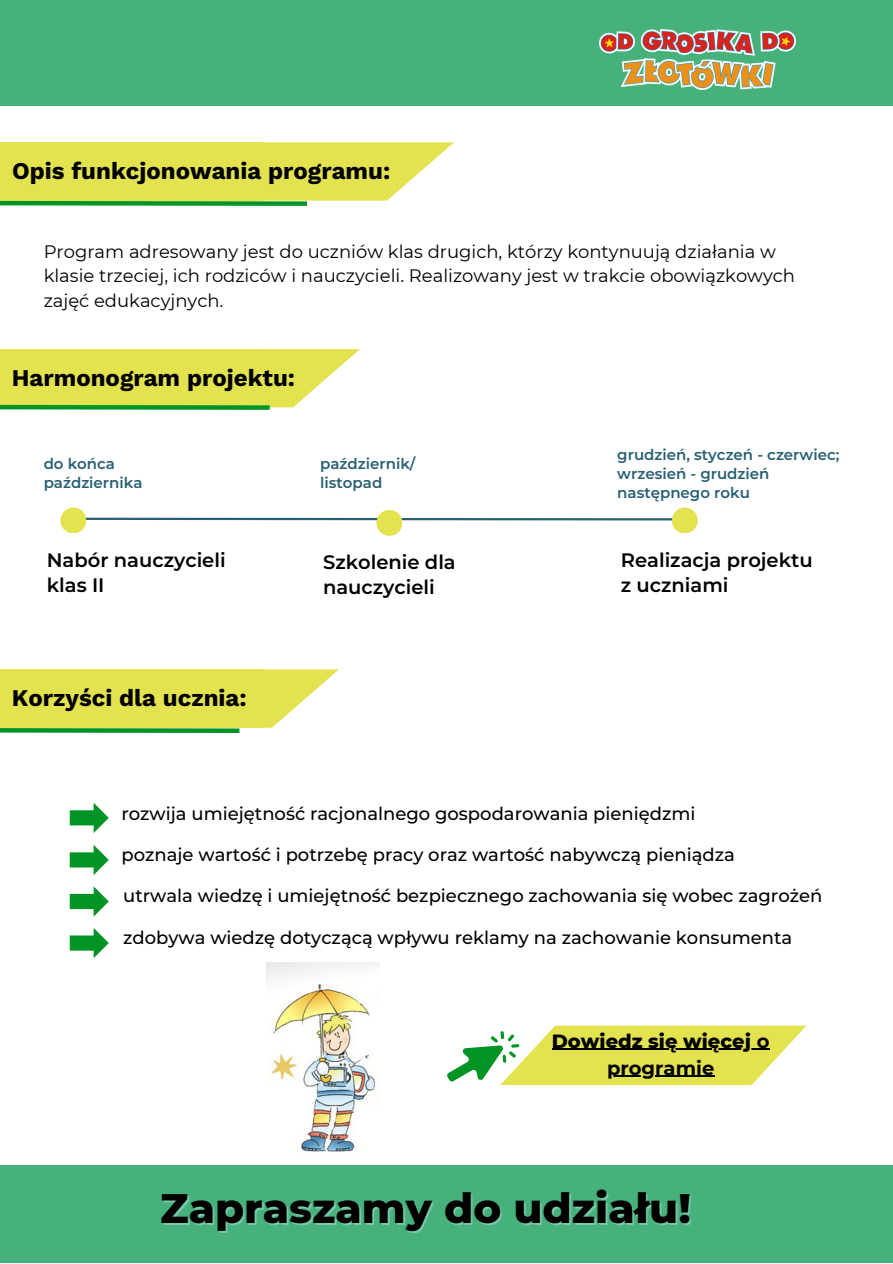
<style>
.page{position:relative;width:893px;height:1264px;background:#fff}
.page>*{position:absolute;margin:0;border:0;box-sizing:border-box;transform-origin:0 0}
.t1{font:800 42px "Montserrat";color:#000}
.t2{font:700 24px "Work Sans";color:#000}
.t3{font:600 19.5px/24.8px "Montserrat";color:#000}
.t4{font:800 19.5px/27px "Montserrat";color:#000;text-align:center}
.t5{font:500 18px "Montserrat";color:#000}
.t6{font:18px/24.8px "Montserrat";color:#000}
.t7{font:600 15px/19px "Montserrat";color:#285f74}
.s1{font-weight:700}
</style>
<div class="page">
<div style="left:0;top:0;width:892px;height:106px;background:#46b17b"></div>
<div style="left:0;top:1165px;width:892px;height:97px;background:#46b17b"></div>
<svg style="left:0;top:142px;width:454px;height:64px;background:#dbe15e"></svg>
<img style="left:599px;top:30px;width:196px;height:59px">
<svg style="left:0;top:349px;width:360px;height:61px;background:#d9e05e"></svg>
<svg style="left:85px;top:515px;width:586px;height:6px"></svg>
<div style="left:671px;top:507px;width:26px;height:26px;background:#e3e24f;border-radius:50%"></div>
<div style="left:60px;top:507px;width:26px;height:26px;background:#e3e24f;border-radius:50%"></div>
<div style="left:376px;top:510px;width:26px;height:26px;background:#e3e24f;border-radius:50%"></div>
<svg style="left:0;top:669px;width:339px;height:64px;background:#dbe162"></svg>
<svg style="left:70px;top:803px;width:39px;height:30px"></svg>
<svg style="left:70px;top:845px;width:39px;height:30px"></svg>
<svg style="left:70px;top:886px;width:39px;height:30px"></svg>
<svg style="left:70px;top:928px;width:39px;height:30px"></svg>
<img style="left:267px;top:962px;width:112px;height:190px">
<svg style="left:447px;top:1025px;width:359px;height:60px"></svg>
<hr style="left:607px;top:1075px;width:107px;height:1px;background:#000">
<p class="t2" style="left:12px;top:157px;width:380px">Opis funkcjonowania programu:</p>
<p class="t6" style="left:44px;top:239px;width:752px">Program adresowany jest do uczniów klas drugich, którzy kontynuują działania w klasie trzeciej, ich rodziców i nauczycieli. Realizowany jest w trakcie obowiązkowych zajęć edukacyjnych.</p>
<p class="t2" style="left:12px;top:363px;width:285px">Harmonogram projektu:</p>
<p class="t7" style="left:44px;top:454px;width:73px">do końca</p>
<p class="t7" style="left:44px;top:473px;width:100px">października</p>
<p class="t7" style="left:320px;top:454px;width:97px">październik/</p>
<p class="t7" style="left:320px;top:473px;width:64px">listopad</p>
<p class="t7" style="left:617px;top:445px;width:223px">grudzień, styczeń - czerwiec; wrzesień - grudzień następnego roku</p>
<p class="t3" style="left:47px;top:548px;width:180px">Nabór nauczycieli klas II</p>
<p class="t3" style="left:323px;top:549px;width:134px">Szkolenie dla nauczycieli</p>
<p class="t3" style="left:620px;top:548px;width:193px">Realizacja projektu z uczniami</p>
<p class="t2" style="left:12px;top:684px;width:236px">Korzyści dla ucznia:</p>
<p class="t5" style="left:121px;top:802px;width:575px">rozwija umiejętność racjonalnego gospodarowania pieniędzmi</p>
<p class="t5" style="left:121px;top:843px;width:615px">poznaje wartość i potrzebę pracy oraz wartość nabywczą pieniądza</p>
<p class="t5" style="left:123px;top:884px;width:700px">utrwala wiedzę i umiejętność bezpiecznego zachowania się wobec zagrożeń</p>
<p class="t5" style="left:123px;top:926px;width:670px">zdobywa wiedzę dotyczącą wpływu reklamy na zachowanie konsumenta</p>
<p class="t4" style="left:552px;top:1027px;width:219px">Dowiedz się więcej <span class="s1">o programie</span></p>
<p class="t1" style="left:160px;top:1181px;width:532px">Zapraszamy do udziału!</p>
</div>
